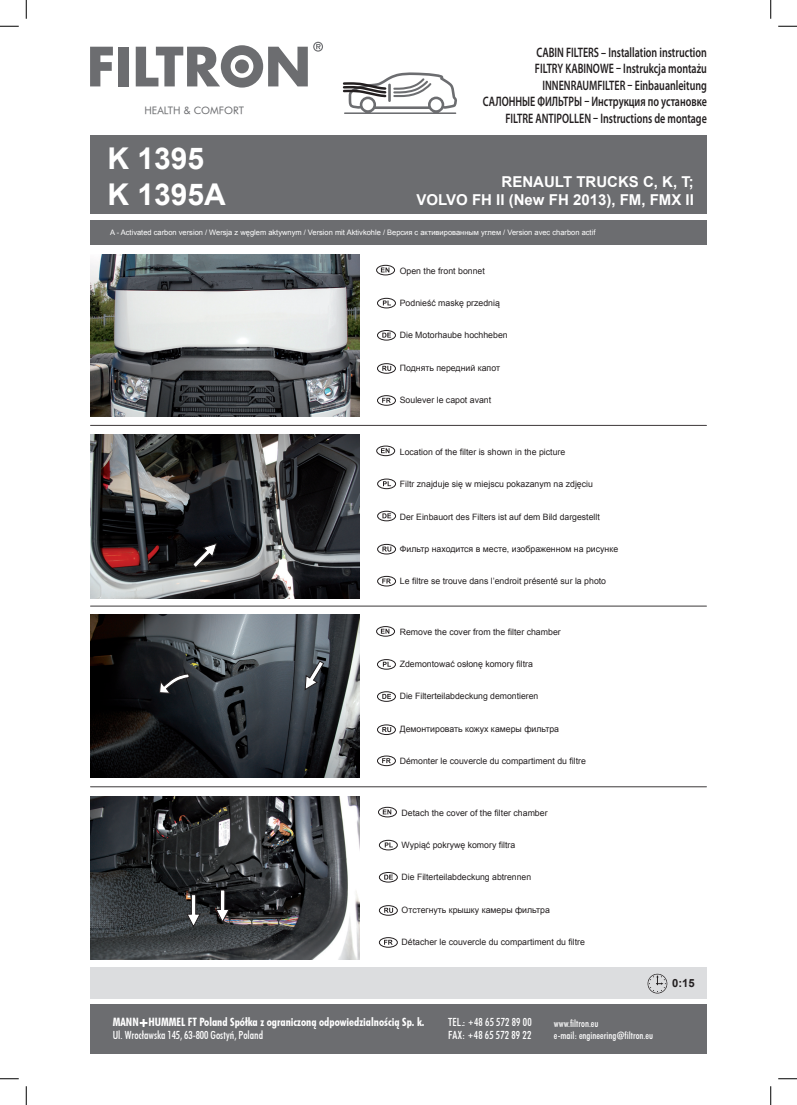
<style>
.page{position:relative;width:797px;height:1105px;background:#fff}
.page>*{position:absolute;margin:0;border:0;box-sizing:border-box;transform-origin:0 0}
.t1{font:700 30px/36px "Arial";color:#fff}
.t2{font:700 15px/18px "Arial";color:#fff;text-align:right}
.t3{font:600 13.75px/16.5px "Myriad Pro";color:#231f20;text-align:right;scale:.73 1}
.t4{font:11.5px "Futura Bd Cn AT";color:#fff}
.t5{font:11.25px/12.5px "Futura Md Cn AT";letter-spacing:.005em;color:#fff}
.t6{font:700 11.25px "Arial";color:#231f20}
.t7{font:10.38px "Futura Bk AT";color:#6c6d70}
.t8{font:10px/12.5px "Futura Md Cn AT";color:#fff}
.t9{font:8.75px "Arial";color:#231f20}
.t10{font:7.5px "Arial";color:#fff}
.s1{font-family:"Futura Black AT";font-size:7.5px}
.s2{font-family:"Futura X Blk Cn AT";font-size:8.75px}
</style>
<div class="page">
<div style="left:90px;top:967px;width:617px;height:32px;background:#dcdddf"></div>
<div style="left:90px;top:1004px;width:617px;height:50px;background:#6c6d70"></div>
<svg style="left:140px;top:1019px;width:8px;height:8px"></svg>
<svg style="left:90px;top:47px;width:23px;height:39px"></svg>
<div style="left:119px;top:47px;width:10px;height:39px;background:#6c6d70"></div>
<svg style="left:136px;top:42px;width:187px;height:46px"></svg>
<div style="left:90px;top:135px;width:617px;height:79px;background:#6c6d70"></div>
<div style="left:90px;top:220px;width:617px;height:25px;background:#6c6d70"></div>
<svg style="left:343px;top:72px;width:114px;height:42px"></svg>
<hr style="left:90px;top:425px;width:617px;height:1px;background:#231f20">
<hr style="left:90px;top:606px;width:617px;height:1px;background:#231f20">
<hr style="left:90px;top:786px;width:617px;height:1px;background:#231f20">
<svg style="left:647px;top:974px;width:20px;height:19px"></svg>
<img style="left:90px;top:254px;width:269px;height:163px">
<img style="left:90px;top:435px;width:269px;height:163px">
<img style="left:90px;top:615px;width:269px;height:163px">
<img style="left:90px;top:796px;width:269px;height:163px">
<svg style="left:381px;top:267px;width:8px;height:5px"></svg>
<div style="left:376px;top:265px;width:19px;height:10px;border:1px solid #231f20;border-radius:50%"></div>
<svg style="left:383px;top:300px;width:8px;height:5px"></svg>
<div style="left:377px;top:298px;width:19px;height:10px;border:1px solid #231f20;border-radius:50%"></div>
<svg style="left:382px;top:333px;width:9px;height:5px"></svg>
<div style="left:377px;top:330px;width:19px;height:10px;border:1px solid #231f20;border-radius:50%"></div>
<svg style="left:382px;top:366px;width:9px;height:5px"></svg>
<div style="left:377px;top:363px;width:19px;height:11px;border:1px solid #231f20;border-radius:50%"></div>
<svg style="left:382px;top:398px;width:9px;height:5px"></svg>
<div style="left:377px;top:395px;width:19px;height:11px;border:1px solid #231f20;border-radius:50%"></div>
<svg style="left:381px;top:448px;width:8px;height:5px"></svg>
<div style="left:376px;top:446px;width:19px;height:10px;border:1px solid #231f20;border-radius:50%"></div>
<svg style="left:383px;top:481px;width:8px;height:5px"></svg>
<div style="left:377px;top:479px;width:19px;height:10px;border:1px solid #231f20;border-radius:50%"></div>
<svg style="left:382px;top:513px;width:9px;height:5px"></svg>
<div style="left:377px;top:511px;width:19px;height:10px;border:1px solid #231f20;border-radius:50%"></div>
<svg style="left:382px;top:547px;width:9px;height:5px"></svg>
<div style="left:377px;top:544px;width:19px;height:10px;border:1px solid #231f20;border-radius:50%"></div>
<svg style="left:382px;top:578px;width:9px;height:5px"></svg>
<div style="left:377px;top:576px;width:19px;height:10px;border:1px solid #231f20;border-radius:50%"></div>
<svg style="left:383px;top:809px;width:8px;height:5px"></svg>
<div style="left:378px;top:807px;width:19px;height:10px;border:1px solid #231f20;border-radius:50%"></div>
<svg style="left:385px;top:842px;width:8px;height:5px"></svg>
<div style="left:379px;top:840px;width:19px;height:10px;border:1px solid #231f20;border-radius:50%"></div>
<svg style="left:384px;top:875px;width:9px;height:4px"></svg>
<div style="left:379px;top:872px;width:19px;height:10px;border:1px solid #231f20;border-radius:50%"></div>
<svg style="left:384px;top:908px;width:9px;height:5px"></svg>
<div style="left:379px;top:905px;width:19px;height:11px;border:1px solid #231f20;border-radius:50%"></div>
<svg style="left:384px;top:940px;width:8px;height:5px"></svg>
<div style="left:379px;top:937px;width:19px;height:11px;border:1px solid #231f20;border-radius:50%"></div>
<svg style="left:381px;top:629px;width:8px;height:5px"></svg>
<div style="left:376px;top:626px;width:19px;height:10px;border:1px solid #231f20;border-radius:50%"></div>
<svg style="left:383px;top:662px;width:8px;height:5px"></svg>
<div style="left:377px;top:659px;width:19px;height:10px;border:1px solid #231f20;border-radius:50%"></div>
<svg style="left:382px;top:694px;width:9px;height:5px"></svg>
<div style="left:377px;top:691px;width:19px;height:11px;border:1px solid #231f20;border-radius:50%"></div>
<svg style="left:382px;top:727px;width:9px;height:5px"></svg>
<div style="left:377px;top:724px;width:19px;height:11px;border:1px solid #231f20;border-radius:50%"></div>
<svg style="left:382px;top:758px;width:9px;height:5px"></svg>
<div style="left:377px;top:756px;width:19px;height:10px;border:1px solid #231f20;border-radius:50%"></div>
<svg style="left:192px;top:543px;width:25px;height:25px"></svg>
<svg style="left:305px;top:661px;width:19px;height:29px"></svg>
<svg style="left:216px;top:890px;width:13px;height:32px"></svg>
<svg style="left:187px;top:894px;width:13px;height:33px"></svg>
<svg style="left:159px;top:673px;width:30px;height:21px"></svg>
<svg style="left:0;top:25px;width:19px;height:2px"></svg>
<svg style="left:778px;top:25px;width:19px;height:2px"></svg>
<svg style="left:0;top:1078px;width:19px;height:1px"></svg>
<svg style="left:778px;top:1078px;width:19px;height:1px"></svg>
<svg style="left:25px;top:0;width:2px;height:19px"></svg>
<svg style="left:25px;top:1086px;width:2px;height:19px"></svg>
<svg style="left:770px;top:0;width:1px;height:19px"></svg>
<svg style="left:770px;top:1086px;width:1px;height:19px"></svg>
<p class="t7" style="left:144px;top:104px;width:101px">HEALTH &amp; COMFORT</p>
<h1 class="t1" style="left:107px;top:141px;width:120px">K 1395<br>K 1395A</h1>
<h3 class="t3" style="left:483px;top:43px;width:308px">CABIN FILTERS – Installation instruction<br>FILTRY KABINOWE – Instrukcja montażu INNENRAUMFILTER – Einbauanleitung<br>САЛОННЫЕ ФИЛЬТРЫ – Инструкция по установке FILTRE ANTIPOLLEN – Instructions de montage</h3>
<h2 class="t2" style="left:416px;top:173px;width:279px">RENAULT TRUCKS C, K, T;<br>VOLVO FH II (New FH 2013), FM, FMX II</h2>
<p class="t10" style="left:110px;top:228px;width:487px">A - Activated carbon version / Wersja z węglem aktywnym / Version mit Aktivkohle / Версия с активированным углем / Version avec charbon actif</p>
<p class="t9" style="left:400px;top:265px;width:87px">Open the front bonnet</p>
<p class="t9" style="left:400px;top:297px;width:102px">Podnieść maskę przednią</p>
<p class="t9" style="left:400px;top:330px;width:109px">Die Motorhaube hochheben</p>
<p class="t9" style="left:400px;top:362px;width:102px">Поднять передний капот</p>
<p class="t9" style="left:400px;top:394px;width:93px">Soulever le capot avant</p>
<p class="t9" style="left:400px;top:446px;width:167px">Location of the filter is shown in the picture</p>
<p class="t9" style="left:400px;top:478px;width:195px">Filtr znajduje się w miejscu pokazanym na zdjęciu</p>
<p class="t9" style="left:400px;top:511px;width:201px">Der Einbauort des Filters ist auf dem Bild dargestellt</p>
<p class="t9" style="left:400px;top:543px;width:220px">Фильтр находится в месте, изображенном на рисунке</p>
<p class="t9" style="left:400px;top:576px;width:208px">Le filtre se trouve dans l’endroit présenté sur la photo</p>
<p class="t9" style="left:400px;top:626px;width:162px">Remove the cover from the filter chamber</p>
<p class="t9" style="left:400px;top:658px;width:135px">Zdemontować osłonę komory filtra</p>
<p class="t9" style="left:400px;top:691px;width:140px">Die Filterteilabdeckung demontieren</p>
<p class="t9" style="left:400px;top:723px;width:161px">Демонтировать кожух камеры фильтра</p>
<p class="t9" style="left:400px;top:755px;width:188px">Démonter le couvercle du compartiment du filtre</p>
<p class="t9" style="left:401px;top:807px;width:147px">Detach the cover of the filter chamber</p>
<p class="t9" style="left:401px;top:839px;width:115px">Wypiąć pokrywę komory filtra</p>
<p class="t9" style="left:401px;top:872px;width:131px">Die Filterteilabdeckung abtrennen</p>
<p class="t9" style="left:401px;top:904px;width:150px">Отстегнуть крышку камеры фильтра</p>
<p class="t9" style="left:401px;top:936px;width:185px">Détacher le couvercle du compartiment du filtre</p>
<h3 class="t4" style="left:113px;top:1016px;width:313px">MANN+HUMMEL FT Poland Spółka z ograniczoną odpowiedzialnością Sp. k.</h3>
<p class="t5" style="left:113px;top:1029px;width:152px">Ul. Wrocławska 145, 63-800 Gostyń, Poland</p>
<p class="t5" style="left:448px;top:1016px;width:85px">TEL.: <span class="s1">+</span>48 65 572 89 00<br>FAX: <span class="s1">+</span>48 65 572 89 22</p>
<p class="t8" style="left:554px;top:1017px;width:101px">www.filtron.eu<br>e-mail: engineering<span class="s2">@</span>filtron.eu</p>
<p class="t6" style="left:672px;top:976px;width:24px">0:15</p>
</div>
